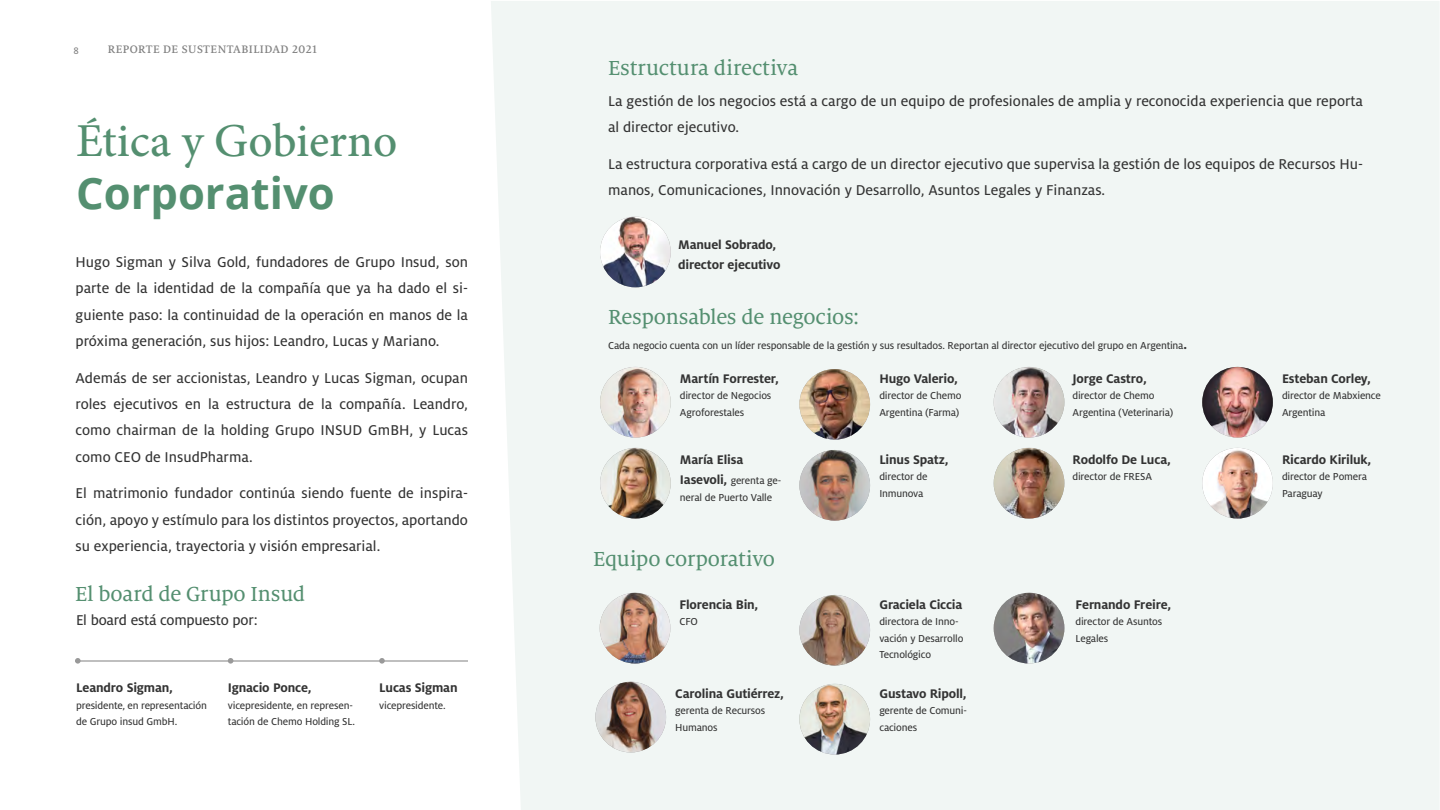
<style>
.page{position:relative;width:1440px;height:810px;background:#fff}
.page>*{position:absolute;margin:0;border:0;box-sizing:border-box;transform-origin:0 0}
.t1{font:500 47.25px "Minion Pro";color:#548f70}
.t2{font:700 43.5px "Open Sans";color:#548f70}
.t3{font:22.5px "Milo Serif OT Text";letter-spacing:-.01em;color:#548f70}
.t4{font:15.75px/26.2px "Milo OT Text";color:#333;text-align:justify}
.t5{font:700 13.8px/20.4px "Milo OT";letter-spacing:-.015em;color:#333}
.t6{font:500 12px "Milo Serif OT";letter-spacing:.04em;color:#818181}
.t7{font:11.18px/16.4px "Milo OT Text";letter-spacing:-.015em;color:#333}
.t8{font:10.5px "Milo OT Text";color:#818181}
.s1{font-family:"Milo OT";font-weight:700;font-size:13.8px}
</style>
<div class="page">
<div style="left:491px;top:1px;width:948px;height:809px;background:#f1f6f4"></div>
<hr style="left:75px;top:661px;width:393px;height:1px;background:#808080">
<svg style="left:75px;top:658px;width:6px;height:6px"></svg>
<svg style="left:228px;top:658px;width:5px;height:6px"></svg>
<svg style="left:379px;top:658px;width:6px;height:6px"></svg>
<img style="left:799px;top:684px;width:71px;height:71px;border-radius:35px">
<img style="left:600px;top:593px;width:70px;height:70px;border-radius:35px">
<img style="left:994px;top:593px;width:70px;height:70px;border-radius:35px">
<img style="left:799px;top:595px;width:71px;height:71px;border-radius:35px">
<img style="left:595px;top:682px;width:71px;height:70px;border-radius:35px">
<img style="left:600px;top:367px;width:71px;height:71px;border-radius:35px">
<img style="left:600px;top:448px;width:71px;height:71px;border-radius:35px">
<img style="left:994px;top:367px;width:70px;height:71px">
<img style="left:994px;top:448px;width:70px;height:71px;border-radius:35px">
<img style="left:799px;top:369px;width:71px;height:71px;border-radius:35px">
<img style="left:600px;top:217px;width:71px;height:70px;border-radius:35px">
<img style="left:799px;top:450px;width:71px;height:71px;border-radius:35px">
<img style="left:1202px;top:367px;width:71px;height:71px;border-radius:35px">
<img style="left:1202px;top:448px;width:71px;height:71px;border-radius:35px">
<p class="t8" style="left:73px;top:45px;width:7px">8</p>
<p class="t6" style="left:108px;top:43px;width:211px">REPORTE DE SUSTENTABILIDAD 2021</p>
<h1 class="t1" style="left:76px;top:109px;width:323px">Ética y Gobierno</h1>
<h2 class="t2" style="left:76px;top:162px;width:260px">Corporativo</h2>
<p class="t4" style="left:76px;top:249px;width:394px">Hugo Sigman y Silva Gold, fundadores de Grupo Insud, son parte de la identidad de la compañía que ya ha dado el si&shy;guiente paso: la continuidad de la operación en manos de la próxima generación, sus hijos: Leandro, Lucas y Mariano.</p>
<p class="t4" style="left:76px;top:365px;width:394px">Además de ser accionistas, Leandro y Lucas Sigman, ocupan roles ejecutivos en la estructura de la compañía. Leandro, como chairman de la holding Grupo INSUD GmBH, y Lucas como CEO de InsudPharma.</p>
<p class="t4" style="left:76px;top:480px;width:394px">El matrimonio fundador continúa siendo fuente de inspira&shy;ción, apoyo y estímulo para los distintos proyectos, aportando su experiencia, trayectoria y visión empresarial.</p>
<h3 class="t3" style="left:75px;top:583px;width:232px">El board de Grupo Insud</h3>
<p class="t4" style="left:76px;top:607px;width:183px">El board está compuesto por:</p>
<p class="t5" style="left:76px;top:678px;width:98px">Leandro Sigman,</p>
<p class="t7" style="left:76px;top:697px;width:132px">presidente, en representación de Grupo insud GmbH.</p>
<p class="t5" style="left:228px;top:678px;width:85px">Ignacio Ponce,</p>
<p class="t7" style="left:228px;top:697px;width:129px">vicepresidente, en represen&shy;tación de Chemo Holding SL.</p>
<p class="t5" style="left:379px;top:678px;width:80px">Lucas Sigman</p>
<p class="t7" style="left:379px;top:697px;width:68px">vicepresidente.</p>
<h3 class="t3" style="left:608px;top:56px;width:192px">Estructura directiva</h3>
<p class="t4" style="left:608px;top:88px;width:756px">La gestión de los negocios está a cargo de un equipo de profesionales de amplia y reconocida experiencia que reporta al director ejecutivo.</p>
<p class="t4" style="left:608px;top:151px;width:756px">La estructura corporativa está a cargo de un director ejecutivo que supervisa la gestión de los equipos de Recursos Hu&shy;manos, Comunicaciones, Innovación y Desarrollo, Asuntos Legales y Finanzas.</p>
<p class="t5" style="left:678px;top:234px;width:104px">Manuel Sobrado, director ejecutivo</p>
<h3 class="t3" style="left:608px;top:305px;width:253px">Responsables de negocios:</h3>
<p class="t7" style="left:608px;top:338px;width:581px">Cada negocio cuenta con un líder responsable de la gestión y sus resultados. Reportan al director ejecutivo del grupo en Argentina<span class="s1">.</span></p>
<p class="t5" style="left:680px;top:368px;width:100px">Martín Forrester,</p>
<p class="t7" style="left:680px;top:388px;width:93px">director de Negocios<br>Agroforestales</p>
<p class="t5" style="left:680px;top:449px;width:65px">María Elisa</p>
<p class="t7" style="left:680px;top:472px;width:103px"><span class="s1">Iasevoli,</span> gerenta ge&shy;neral de Puerto Valle</p>
<p class="t5" style="left:879px;top:368px;width:80px">Hugo Valerio,</p>
<p class="t7" style="left:879px;top:388px;width:84px">director de Chemo<br>Argentina (Farma)</p>
<p class="t5" style="left:879px;top:449px;width:71px">Linus Spatz,</p>
<p class="t7" style="left:879px;top:469px;width:50px">director de<br>Inmunova</p>
<p class="t5" style="left:1072px;top:368px;width:76px">Jorge Castro,</p>
<p class="t7" style="left:1072px;top:388px;width:102px">director de Chemo<br>Argentina (Veterinaria)</p>
<p class="t5" style="left:1072px;top:449px;width:100px">Rodolfo De Luca,</p>
<p class="t7" style="left:1072px;top:469px;width:81px">director de FRESA</p>
<h3 class="t3" style="left:593px;top:547px;width:183px">Equipo corporativo</h3>
<p class="t5" style="left:680px;top:594px;width:80px">Florencia Bin,</p>
<p class="t7" style="left:680px;top:613px;width:20px">CFO</p>
<p class="t5" style="left:879px;top:594px;width:85px">Graciela Ciccia</p>
<p class="t7" style="left:879px;top:613px;width:86px">directora de Inno&shy;vación y Desarrollo<br>Tecnológico</p>
<p class="t5" style="left:1076px;top:594px;width:97px">Fernando Freire,</p>
<p class="t7" style="left:1076px;top:613px;width:88px">director de Asuntos<br>Legales</p>
<p class="t5" style="left:675px;top:683px;width:110px">Carolina Gutiérrez,</p>
<p class="t7" style="left:675px;top:702px;width:92px">gerenta de Recursos<br>Humanos</p>
<p class="t5" style="left:879px;top:683px;width:89px">Gustavo Ripoll,</p>
<p class="t7" style="left:879px;top:702px;width:89px">gerente de Comuni&shy;caciones</p>
<p class="t5" style="left:1282px;top:368px;width:90px">Esteban Corley,</p>
<p class="t7" style="left:1282px;top:388px;width:100px">director de Mabxience<br>Argentina</p>
<p class="t5" style="left:1282px;top:449px;width:91px">Ricardo Kiriluk,</p>
<p class="t7" style="left:1282px;top:469px;width:87px">director de Pomera<br>Paraguay</p>
</div>
